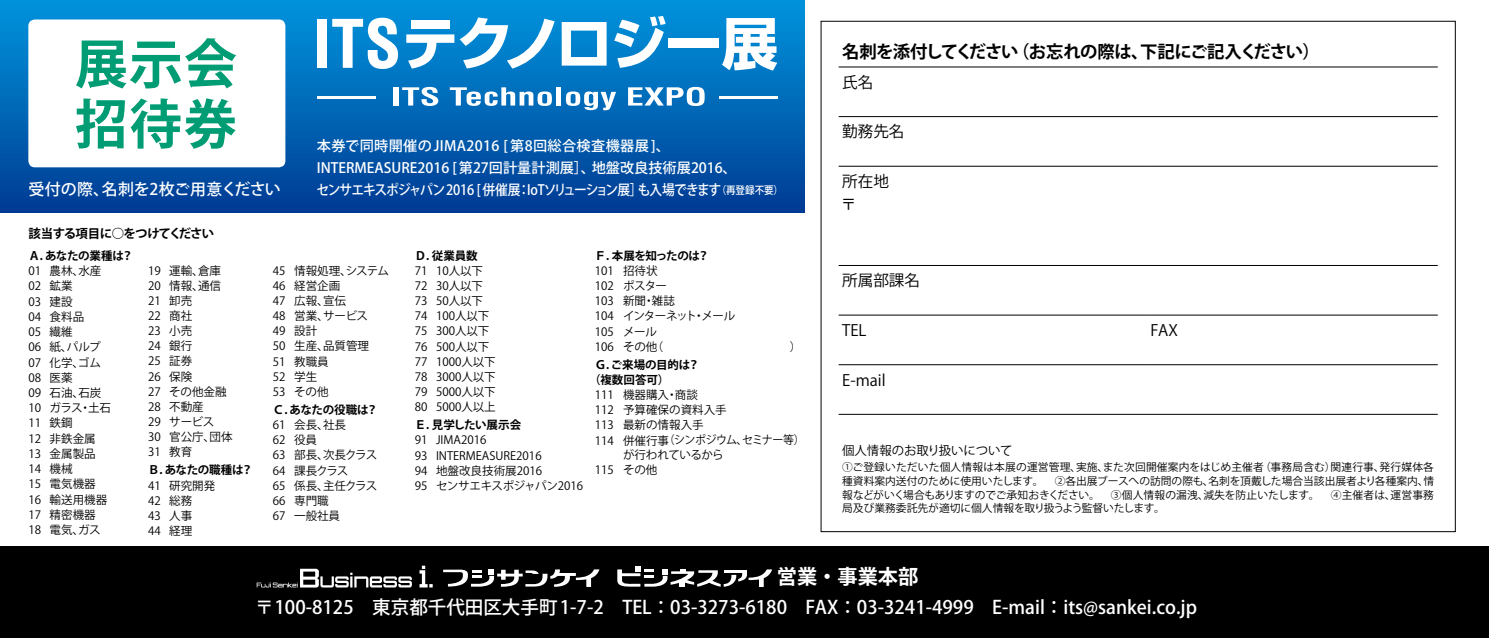
<style>
.page{position:relative;width:1489px;height:638px;background:#fff}
.page>*{position:absolute;margin:0;border:0;box-sizing:border-box;transform-origin:0 0}
.t1{font:700 53.25px/60.2px "Koz Go Pro";letter-spacing:.025em;color:#009c74}
.t2{font:700 20.25px "Koz Go Pro";color:#fff}
.t3{font:500 18.5px "Koz Go Pro";color:#fff}
.t4{font:700 17.25px "Koz Go Pro";letter-spacing:-.04em;color:#000}
.t5{font:500 16px "Koz Go Pro";color:#fff}
.t6{font:15.5px/22.5px "Koz Go Pro";color:#000}
.t7{font:500 14.25px/22.2px "Koz Go Pro";color:#fff}
.t8{font:500 14.25px "Koz Go Pro";letter-spacing:-.075em;color:#fff;scale:.9 1}
.t9{font:700 12.5px "Koz Go Pro";letter-spacing:-.06em;color:#000}
.t10{font:12.5px "Koz Go Pro";color:#000}
.t11{font:11.5px/15px "Koz Go Pro";color:#000}
.t12{font:700 11.5px/15px "Koz Go Pro";letter-spacing:-.02em;color:#000}
.t13{font:11.5px "Koz Go Pro";letter-spacing:-.03em;color:#000}
.t14{font:700 11.5px "Koz Go Pro";letter-spacing:-.04em;color:#000}
.t15{font:11.5px "Koz Go Pro";letter-spacing:-.04em;color:#000}
.t16{font:10.75px/13.8px "Koz Go Pro";color:#000;text-align:justify}
.s1{font-size:10.75px}
</style>
<div class="page">
<div style="left:0;top:0;width:1488px;height:638px;background:#000"></div>
<div style="left:0;top:0;width:1488px;height:546px;background:#fff"></div>
<div style="left:0;top:0;width:804px;height:213px;background:linear-gradient(to bottom,#0597dd,#003b93)"></div>
<hr style="left:838px;top:67px;width:308px;height:1px;background:#000">
<hr style="left:1146px;top:67px;width:291px;height:1px;background:#000">
<hr style="left:838px;top:116px;width:308px;height:1px;background:#000">
<hr style="left:1146px;top:116px;width:291px;height:1px;background:#000">
<hr style="left:838px;top:166px;width:308px;height:1px;background:#000">
<hr style="left:1146px;top:166px;width:291px;height:1px;background:#000">
<hr style="left:838px;top:265px;width:308px;height:1px;background:#000">
<hr style="left:1146px;top:265px;width:291px;height:1px;background:#000">
<hr style="left:838px;top:315px;width:308px;height:1px;background:#000">
<hr style="left:1146px;top:315px;width:291px;height:1px;background:#000">
<hr style="left:838px;top:364px;width:308px;height:1px;background:#000">
<hr style="left:1146px;top:364px;width:291px;height:1px;background:#000">
<hr style="left:838px;top:414px;width:308px;height:1px;background:#000">
<hr style="left:1146px;top:414px;width:291px;height:1px;background:#000">
<div style="left:28px;top:19px;width:257px;height:148px;background:#fff;border-radius:7px"></div>
<svg style="left:443px;top:569px;width:156px;height:18px"></svg>
<svg style="left:617px;top:566px;width:155px;height:21px"></svg>
<svg style="left:419px;top:565px;width:13px;height:22px"></svg>
<svg style="left:257px;top:569px;width:155px;height:18px"></svg>
<div style="left:317px;top:19px;width:10px;height:49px;background:#fff"></div>
<svg style="left:332px;top:18px;width:66px;height:51px"></svg>
<svg style="left:406px;top:17px;width:148px;height:52px"></svg>
<svg style="left:561px;top:22px;width:45px;height:44px"></svg>
<svg style="left:614px;top:16px;width:51px;height:52px"></svg>
<div style="left:668px;top:39px;width:50px;height:9px;background:#fff"></div>
<svg style="left:722px;top:18px;width:55px;height:53px"></svg>
<div style="left:394px;top:87px;width:5px;height:19px;background:#fff"></div>
<svg style="left:402px;top:87px;width:36px;height:19px"></svg>
<svg style="left:450px;top:87px;width:102px;height:19px"></svg>
<div style="left:556px;top:87px;width:5px;height:19px;background:#fff"></div>
<svg style="left:566px;top:91px;width:50px;height:20px"></svg>
<svg style="left:628px;top:87px;width:76px;height:19px"></svg>
<hr style="left:317px;top:96px;width:59px;height:2px;background:#fff">
<hr style="left:719px;top:96px;width:58px;height:2px;background:#fff">
<h1 class="t1" style="left:75px;top:37px;width:164px">展示会招待券</h1>
<p class="t7" style="left:317px;top:135px;width:421px">本券で同時開催の JIMA2016 [ 第8回総合検査機器展 ]、<br>INTERMEASURE2016 [ 第27回計量計測展］、地盤改良技術展2016、</p>
<h3 class="t5" style="left:28px;top:178px;width:254px">受付の際、名刺を2枚ご用意ください</h3>
<p class="t8" style="left:316px;top:180px;width:520px">センサエキスポジャパン2016 [ 併催展：IoTソリューション展］も入場できます<span class="s1">（再登録不要）</span></p>
<p class="t9" style="left:28px;top:225px;width:187px">該当する項目に○をつけてください</p>
<p class="t12" style="left:28px;top:249px;width:106px">Ａ. あなたの業種は？</p>
<p class="t11" style="left:28px;top:263px;width:84px">01 農林、水産<br>02 鉱業<br>03 建設<br>04 食料品<br>05 繊維<br>06 紙、パルプ<br>07 化学、ゴム<br>08 医薬<br>09 石油、石炭<br>10 ガラス・土石<br>11 鉄鋼<br>12 非鉄金属<br>13 金属製品<br>14 機械<br>15 電気機器<br>16 輸送用機器<br>17 精密機器<br>18 電気、ガス</p>
<p class="t11" style="left:148px;top:264px;width:86px">19 運輸、倉庫<br>20 情報、通信<br>21 卸売<br>22 商社<br>23 小売<br>24 銀行<br>25 証券<br>26 保険<br>27 その他金融<br>28 不動産<br>29 サービス<br>30 官公庁、団体<br>31 教育</p>
<p class="t12" style="left:148px;top:463px;width:106px">Ｂ. あなたの職種は？</p>
<p class="t11" style="left:148px;top:478px;width:69px">41 研究開発<br>42 総務<br>43 人事<br>44 経理</p>
<p class="t11" style="left:273px;top:264px;width:118px">45 情報処理、システム<br>46 経営企画<br>47 広報、宣伝<br>48 営業、サービス<br>49 設計<br>50 生産、品質管理<br>51 教職員<br>52 学生<br>53 その他</p>
<p class="t12" style="left:273px;top:403px;width:106px">Ｃ. あなたの役職は？</p>
<p class="t11" style="left:273px;top:418px;width:106px">61 会長、社長<br>62 役員<br>63 部長、次長クラス<br>64 課長クラス<br>65 係長、主任クラス<br>66 専門職<br>67 一般社員</p>
<p class="t12" style="left:415px;top:249px;width:64px">Ｄ. 従業員数</p>
<p class="t11" style="left:415px;top:264px;width:82px">71 10人以下<br>72 30人以下<br>73 50人以下<br>74 100人以下<br>75 300人以下<br>76 500人以下<br>77 1000人以下<br>78 3000人以下<br>79 5000人以下<br>80 5000人以上</p>
<p class="t12" style="left:415px;top:418px;width:108px">Ｅ. 見学したい展示会</p>
<p class="t11" style="left:415px;top:433px;width:170px">91 JIMA2016<br>93 INTERMEASURE2016<br>94 地盤改良技術展2016<br>95 センサエキスポジャパン2016</p>
<p class="t14" style="left:594px;top:248px;width:116px">Ｆ. 本展を知ったのは？</p>
<p class="t11" style="left:594px;top:264px;width:142px">101 招待状<br>102 ポスター<br>103 新聞・雑誌<br>104 インターネット・メール<br>105 メール</p>
<p class="t12" style="left:589px;top:358px;width:103px;text-indent:6px">Ｇ. ご来場の目的は？（複数回答可）</p>
<p class="t11" style="left:594px;top:388px;width:105px">111 機器購入・商談</p>
<p class="t11" style="left:594px;top:403px;width:133px">112 予算確保の資料入手</p>
<p class="t11" style="left:594px;top:418px;width:110px">113 最新の情報入手</p>
<p class="t13" style="left:594px;top:433px;width:212px">114 併催行事（シンポジウム、 セミナー等）</p>
<p class="t15" style="left:623px;top:448px;width:102px">が行われて いるから</p>
<p class="t11" style="left:594px;top:463px;width:64px">115 その他</p>
<h3 class="t4" style="left:842px;top:40px;width:479px">名刺を添付してください（お忘れの際は、下記にご記入ください）</h3>
<h3 class="t6" style="left:842px;top:71px;width:33px">氏名</h3>
<h3 class="t6" style="left:842px;top:121px;width:64px">勤務先名</h3>
<h3 class="t6" style="left:840px;top:170px;width:50px">所在地〒</h3>
<h3 class="t6" style="left:842px;top:270px;width:79px">所属部課名</h3>
<h3 class="t6" style="left:842px;top:319px;width:26px">TEL</h3>
<h3 class="t6" style="left:1150px;top:319px;width:29px">FAX</h3>
<h3 class="t6" style="left:842px;top:369px;width:45px">E-mail</h3>
<p class="t10" style="left:842px;top:442px;width:172px">個人情報のお取り扱いについて</p>
<p class="t16" style="left:842px;top:460px;width:593px">①ご登録いただいた個人情報は本展の運営管理、実施、また次回開催案内をはじめ主催者（事務局含む）関連行事、発行媒体各種資料案内送付のために使用いたします。　②各出展ブースへの訪問の際も、名刺を頂戴した場合当該出展者より各種案内、情報などがいく場合もありますのでご承知おきください。　③個人情報の漏洩、減失を防止いたします。　④主催者は、運営事務局及び業務委託先が適切に個人情報を取り扱うよう監督いたします。</p>
<h2 class="t2" style="left:776px;top:564px;width:143px">営業・事業本部</h2>
<h3 class="t3" style="left:255px;top:595px;width:943px">〒100-8125　東京都千代田区大手町 1-7-2　TEL：03-3273-6180　FAX：03-3241-4999　E-mail：its@sankei.co.jp</h3>
</div>
